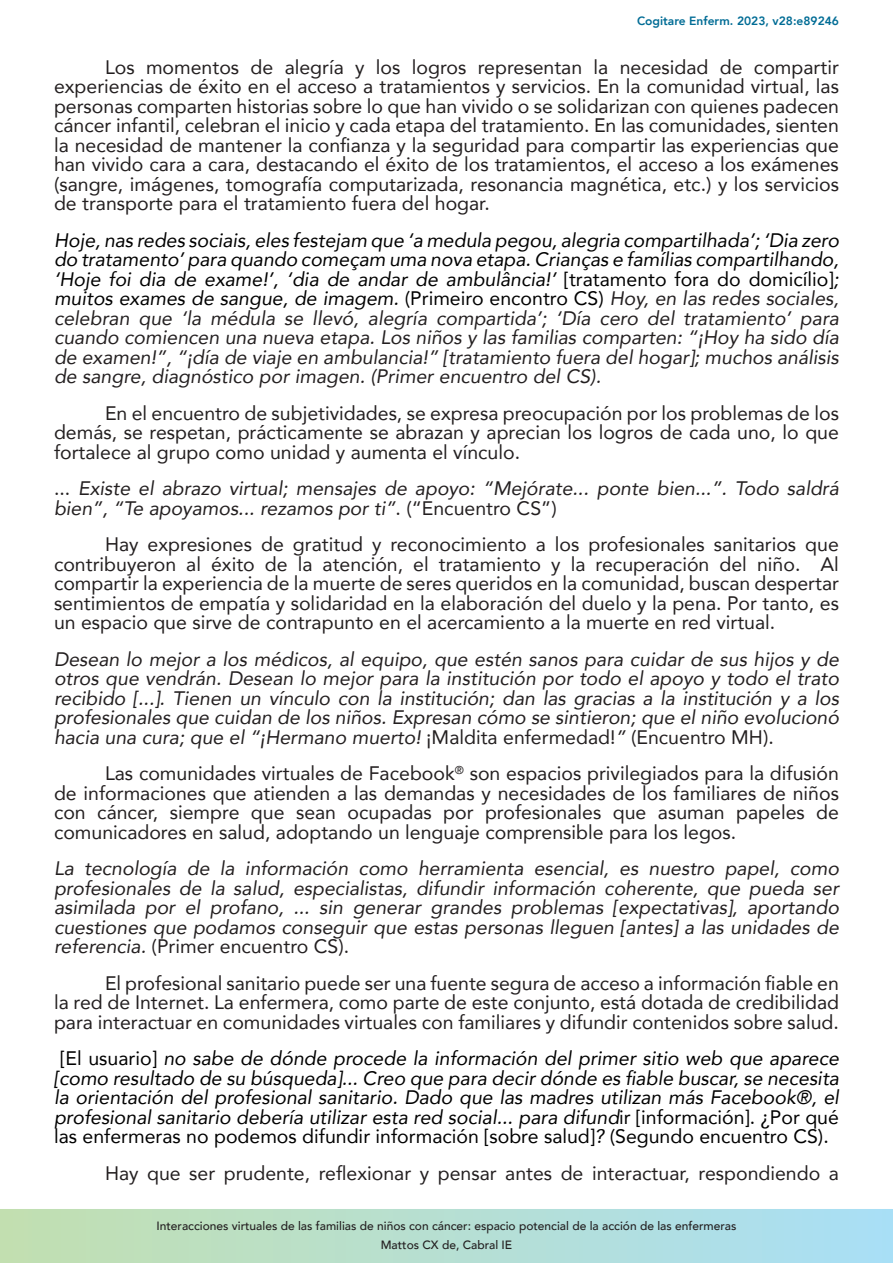
<style>
.page{position:relative;width:893px;height:1263px;background:#fff}
.page>*{position:absolute;margin:0;border:0;box-sizing:border-box;transform-origin:0 0}
.t1{font:19.5px/19.5px "Avenir";color:#231f20;text-align:justify}
.t2{font:italic 19.5px/19.5px "Avenir";color:#231f20;text-align:justify}
.t3{font:italic 19.5px/19.5px "Avenir";color:#000001;text-align:center}
.t4{font:500 12px/18.6px "Avenir";color:#231f20;text-align:center}
.t5{font:800 12px "Avenir";color:#006c95}
.s1{color:#000001}
.s2{font-style:normal;color:#000001}
.s3{font-style:normal}
</style>
<div class="page">
<svg style="left:0;top:1209px;width:893px;height:54px;background:#b6dfd2"></svg>
<p class="t5" style="left:637px;top:10px;width:203px">Cogitare Enferm. 2023, v28:e89246</p>
<p class="t1" style="left:54px;top:56px;width:787px;text-indent:51px">Los momentos de alegría y los logros representan la necesidad de compartir experiencias de éxito en el acceso a tratamientos y servicios. En la comunidad virtual, las personas comparten historias sobre lo que han vivido o se solidarizan con quienes padecen cáncer infantil, celebran el inicio y cada etapa del tratamiento. En las comunidades, sienten la necesidad de mantener la confianza y la seguridad para compartir las experiencias que han vivido cara a cara, destacando el éxito de los tratamientos, el acceso a los exámenes (sangre, imágenes, tomografía computarizada, resonancia magnética, etc.) y los servicios de transporte para el tratamiento fuera del hogar.</p>
<p class="t2" style="left:54px;top:230px;width:786px"><span class="s1">Hoje, nas redes sociais, eles festejam que ‘a medula pegou, alegria compartilhada’; ‘Dia zero do tratamento’ para quando começam uma nova etapa. Crianças e famílias compartilhando, ‘Hoje foi dia de exame!’, ‘dia de andar de ambulância!’</span> <span class="s2">[tratamento fora do domicílio]</span><span class="s1">; muitos exames de sangue, de imagem.</span> <span class="s2">(Primeiro encontro CS)</span> Hoy, en las redes sociales, celebran que ‘la médula se llevó, alegría compartida’; ‘Día cero del tratamiento’ para cuando comiencen una nueva etapa. Los niños y las familias comparten: “¡Hoy ha sido día de examen!”, “¡día de viaje en ambulancia!” [tratamiento fuera del hogar]; muchos análisis de sangre, diagnóstico por imagen. (Primer encuentro del CS).</p>
<p class="t1" style="left:54px;top:402px;width:786px;text-indent:51px">En el encuentro de subjetividades, se expresa preocupación por los problemas de los demás, se respetan, prácticamente se abrazan y aprecian los logros de cada uno, lo que fortalece al grupo como unidad y aumenta el vínculo.</p>
<p class="t2" style="left:54px;top:478px;width:786px"><span class="s3">...</span> Existe el abrazo virtual; mensajes de apoyo: “Mejórate... ponte bien...”. Todo saldrá bien”, “Te apoyamos... rezamos por ti”<span class="s3">. (“Encuentro CS”)</span></p>
<p class="t1" style="left:54px;top:534px;width:786px;text-indent:51px">Hay expresiones de gratitud y reconocimiento a los profesionales sanitarios que contribuyeron al éxito de la atención, el tratamiento y la recuperación del niño. Al compartir la experiencia de la muerte de seres queridos en la comunidad, buscan despertar sentimientos de empatía y solidaridad en la elaboración del duelo y la pena. Por tanto, es un espacio que sirve de contrapunto en el acercamiento a la muerte en red virtual.</p>
<p class="t2" style="left:54px;top:649px;width:786px">Desean lo mejor a los médicos, al equipo, que estén sanos para cuidar de sus hijos y de otros que vendrán. Desean lo mejor para la institución por todo el apoyo y todo el trato recibido [...]. Tienen un vínculo con la institución; dan las gracias a la institución y a los profesionales que cuidan de los niños. Expresan cómo se sintieron; que el niño evolucionó hacia una cura; que el “¡Hermano muerto! <span class="s3">¡Maldita enfermedad!</span>” <span class="s3">(Encuentro MH).</span></p>
<p class="t1" style="left:54px;top:763px;width:786px;text-indent:51px">Las comunidades virtuales de Facebook<sup>®</sup> son espacios privilegiados para la difusión de informaciones que atienden a las demandas y necesidades de los familiares de niños con cáncer, siempre que sean ocupadas por profesionales que asuman papeles de comunicadores en salud, adoptando un lenguaje comprensible para los legos.</p>
<p class="t2" style="left:54px;top:858px;width:786px">La tecnología de la información como herramienta esencial, es nuestro papel, como profesionales de la salud, especialistas, difundir información coherente, que pueda ser asimilada por el profano, ... sin generar grandes problemas [expectativas], aportando cuestiones que podamos conseguir que estas personas lleguen [antes] a las unidades de referencia. <span class="s3">(Primer encuentro CS).</span></p>
<p class="t1" style="left:54px;top:972px;width:787px;text-indent:51px">El profesional sanitario puede ser una fuente segura de acceso a información fiable en la red de Internet. La enfermera, como parte de este conjunto, está dotada de credibilidad para interactuar en comunidades virtuales con familiares y difundir contenidos sobre salud.</p>
<p class="t3" style="left:54px;top:1048px;width:786px"><span class="s3">[El usuario]</span> no sabe de dónde procede la información del primer sitio web que aparece [como resultado de su búsqueda]... Creo que para decir dónde es fiable buscar, se necesita la orientación del profesional sanitario. Dado que las madres utilizan más Facebook®, el profesional sanitario debería utilizar esta red social... para difund<span class="s3">ir [información]. ¿Por qué las enfermeras no podemos difundir información [sobre salud]</span>? <span class="s3">(Segundo encuentro CS).</span></p>
<p class="t1" style="left:105px;top:1162px;width:735px">Hay que ser prudente, reflexionar y pensar antes de interactuar, respondiendo a</p>
<p class="t4" style="left:156px;top:1216px;width:581px">Interacciones virtuales de las familias de niños con cáncer: espacio potencial de la acción de las enfermeras<br>Mattos CX de, Cabral IE</p>
</div>
